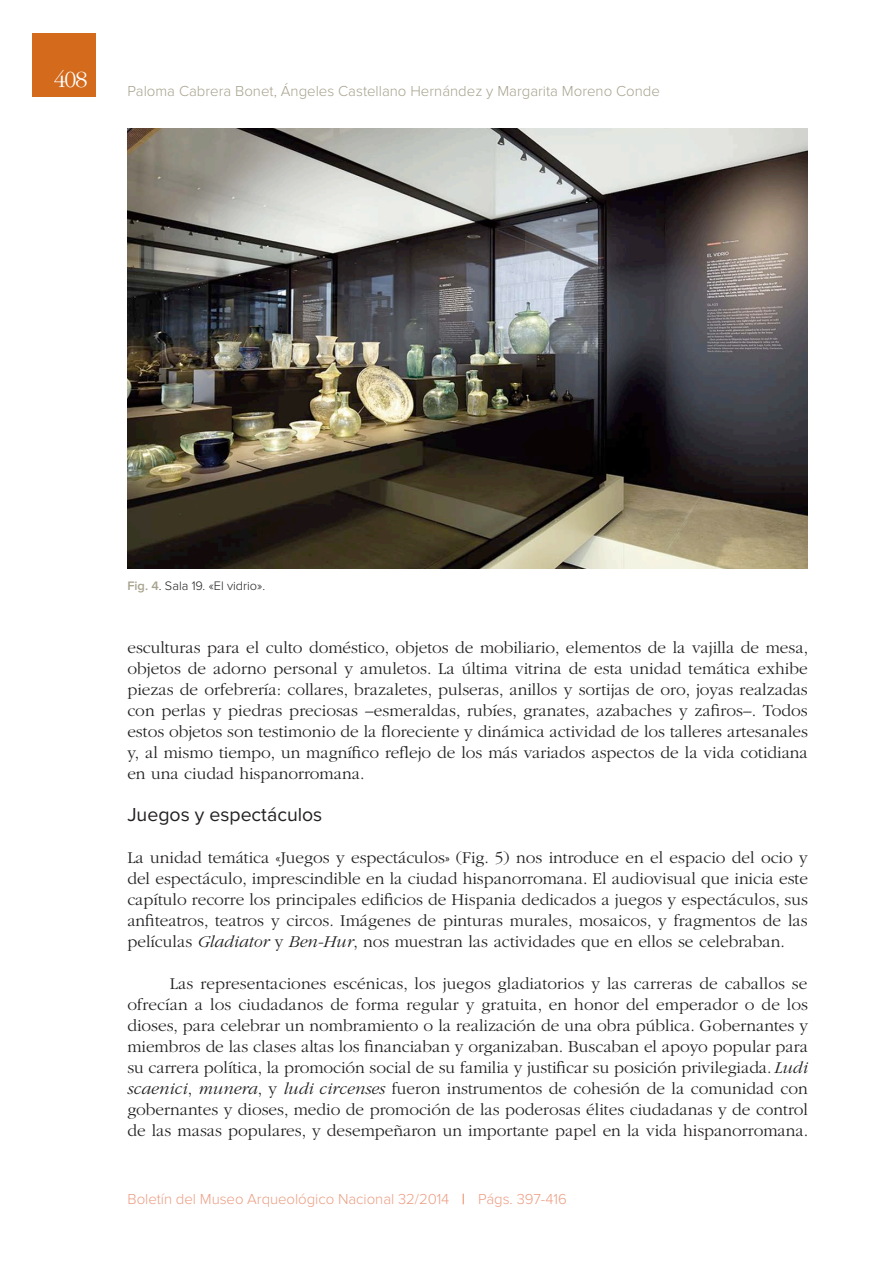
<style>
.page{position:relative;width:893px;height:1263px;background:#fff}
.page>*{position:absolute;margin:0;border:0;box-sizing:border-box;transform-origin:0 0}
.t1{font:300 24px "ITC Garamond Std";color:#fff}
.t2{font:19.5px "Proxima Nova";color:#232021}
.t3{font:300 17.25px/21px "ITC Garamond Std";color:#232021;text-align:justify}
.t4{font:300 15px "Proxima Nova";color:#a8a38e}
.t5{font:300 15px "Proxima Nova";letter-spacing:-.005em;color:#ec9e84}
.t6{font:300 12.75px "Proxima Nova";color:#232021}
.s1{font-weight:600;color:#a8a38e}
.s2{font-style:italic}
.s3{color:#e05517}
</style>
<div class="page">
<div style="left:32px;top:33px;width:64px;height:64px;background:#d36a1c"></div>
<img style="left:127px;top:128px;width:681px;height:441px">
<p class="t1" style="left:54px;top:70px;width:35px">408</p>
<p class="t4" style="left:128px;top:85px;width:534px">Paloma Cabrera Bonet, Ángeles Castellano Hernández y Margarita Moreno Conde</p>
<p class="t6" style="left:127px;top:579px;width:139px"><span class="s1">Fig. 4</span>. Sala 19. «El vidrio».</p>
<p class="t3" style="left:127px;top:639px;width:682px">esculturas para el culto doméstico, objetos de mobiliario, elementos de la vajilla de mesa, objetos de adorno personal y amuletos. La última vitrina de esta unidad temática exhibe piezas de orfebrería: collares, brazaletes, pulseras, anillos y sortijas de oro, joyas realzadas con perlas y piedras preciosas –esmeraldas, rubíes, granates, azabaches y zafiros–. Todos estos objetos son testimonio de la floreciente y dinámica actividad de los talleres artesanales y, al mismo tiempo, un magnífico reflejo de los más variados aspectos de la vida cotidiana en una ciudad hispanorromana.</p>
<p class="t2" style="left:127px;top:806px;width:196px">Juegos y espectáculos</p>
<p class="t3" style="left:127px;top:849px;width:682px">La unidad temática «Juegos y espectáculos» (Fig. 5) nos introduce en el espacio del ocio y del espectáculo, imprescindible en la ciudad hispanorromana. El audiovisual que inicia este capítulo recorre los principales edificios de Hispania dedicados a juegos y espectáculos, sus anfiteatros, teatros y circos. Imágenes de pinturas murales, mosaicos, y fragmentos de las películas <span class="s2">Gladiator</span> y <span class="s2">Ben-Hur</span>, nos muestran las actividades que en ellos se celebraban.</p>
<p class="t3" style="left:127px;top:975px;width:682px;text-indent:43px">Las representaciones escénicas, los juegos gladiatorios y las carreras de caballos se ofrecían a los ciudadanos de forma regular y gratuita, en honor del emperador o de los dioses, para celebrar un nombramiento o la realización de una obra pública. Gobernantes y miembros de las clases altas los financiaban y organizaban. Buscaban el apoyo popular para su carrera política, la promoción social de su familia y justificar su posición privilegiada. <span class="s2">Ludi scaenici</span>, <span class="s2">munera</span>, y <span class="s2">ludi circenses</span> fueron instrumentos de cohesión de la comunidad con gobernantes y dioses, medio de promoción de las poderosas élites ciudadanas y de control de las masas populares, y desempeñaron un importante papel en la vida hispanorromana.</p>
<p class="t5" style="left:128px;top:1193px;width:441px">Boletín del Museo Arqueológico Nacional 32/2014 <span class="s3">|</span> Págs. 397-416</p>
</div>
